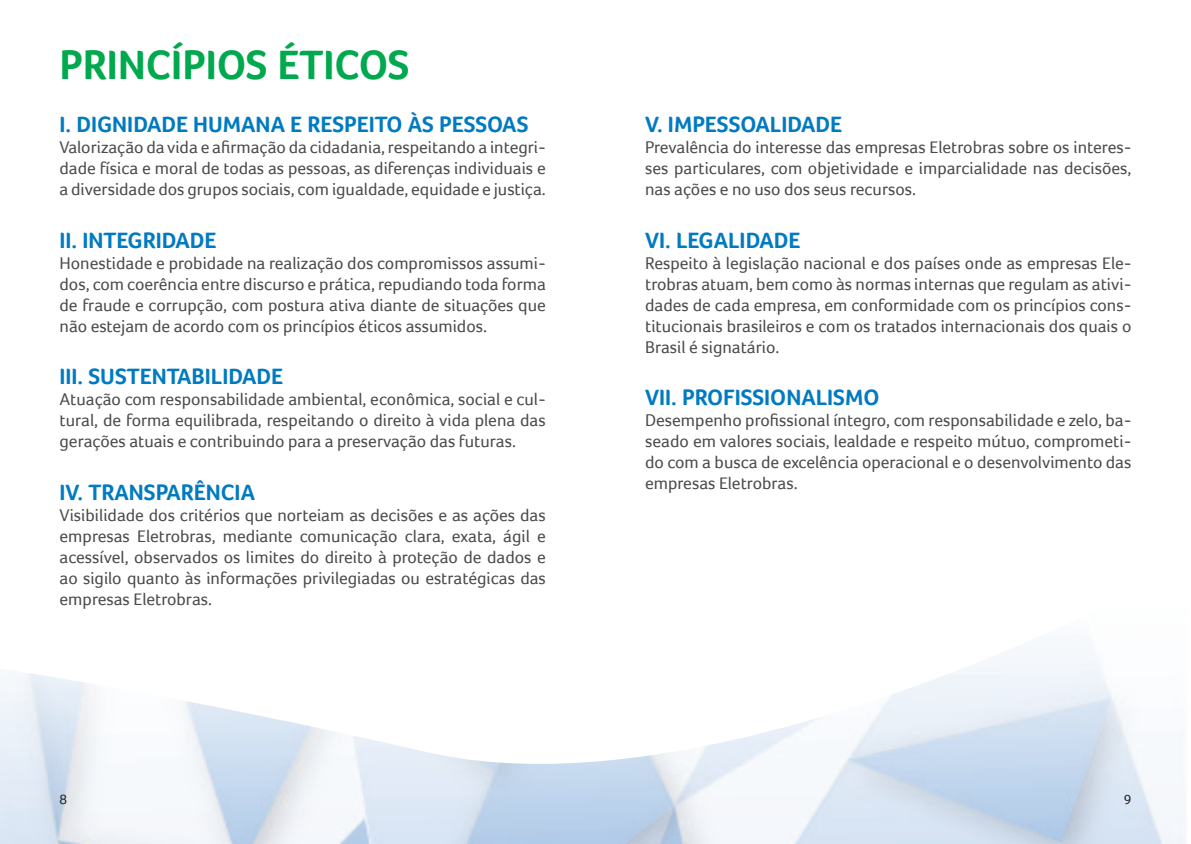
<style>
.page{position:relative;width:1191px;height:844px;background:#fff}
.page>*{position:absolute;margin:0;border:0;box-sizing:border-box;transform-origin:0 0}
.t1{font:700 42px "Foco";color:#00a84e}
.t2{font:700 22.75px "Foco";color:#007ac0}
.t3{font:17.5px/21px "Foco";color:#494a4b;text-align:justify}
.t4{font:14px "Foco";color:#231f20}
</style>
<div class="page">
<img style="left:0;top:644px;width:1186px;height:199px">
<h1 class="t1" style="left:60px;top:40px;width:352px">PRINCÍPIOS ÉTICOS</h1>
<h2 class="t2" style="left:60px;top:111px;width:470px">I. DIGNIDADE HUMANA E RESPEITO ÀS PESSOAS</h2>
<p class="t3" style="left:60px;top:136px;width:488px">Valorização da vida e afirmação da cidadania, respeitando a integri&shy;dade física e moral de todas as pessoas, as diferenças individuais e a diversidade dos grupos sociais, com igualdade, equidade e justiça.</p>
<h2 class="t2" style="left:60px;top:226px;width:158px">II. INTEGRIDADE</h2>
<p class="t3" style="left:60px;top:252px;width:488px">Honestidade e probidade na realização dos compromissos assumi&shy;dos, com coerência entre discurso e prática, repudiando toda forma de fraude e corrupção, com postura ativa diante de situações que não estejam de acordo com os princípios éticos assumidos.</p>
<h2 class="t2" style="left:60px;top:363px;width:225px">III. SUSTENTABILIDADE</h2>
<p class="t3" style="left:60px;top:388px;width:488px">Atuação com responsabilidade ambiental, econômica, social e cul&shy;tural, de forma equilibrada, respeitando o direito à vida plena das gerações atuais e contribuindo para a preservação das futuras.</p>
<h2 class="t2" style="left:60px;top:478px;width:197px">IV. TRANSPARÊNCIA</h2>
<p class="t3" style="left:60px;top:504px;width:488px">Visibilidade dos critérios que norteiam as decisões e as ações das empresas Eletrobras, mediante comunicação clara, exata, ágil e acessível, observados os limites do direito à proteção de dados e ao sigilo quanto às informações privilegiadas ou estratégicas das empresas Eletrobras.</p>
<p class="t4" style="left:60px;top:791px;width:9px">8</p>
<h2 class="t2" style="left:645px;top:111px;width:198px">V. IMPESSOALIDADE</h2>
<p class="t3" style="left:645px;top:136px;width:488px">Prevalência do interesse das empresas Eletrobras sobre os interes&shy;ses particulares, com objetividade e imparcialidade nas decisões, nas ações e no uso dos seus recursos.</p>
<h2 class="t2" style="left:645px;top:226px;width:157px">VI. LEGALIDADE</h2>
<p class="t3" style="left:645px;top:252px;width:488px">Respeito à legislação nacional e dos países onde as empresas Ele&shy;trobras atuam, bem como às normas internas que regulam as ativi&shy;dades de cada empresa, em conformidade com os princípios cons&shy;titucionais brasileiros e com os tratados internacionais dos quais o Brasil é signatário.</p>
<h2 class="t2" style="left:645px;top:384px;width:236px">VII. PROFISSIONALISMO</h2>
<p class="t3" style="left:645px;top:409px;width:488px">Desempenho profissional íntegro, com responsabilidade e zelo, ba&shy;seado em valores sociais, lealdade e respeito mútuo, comprometi&shy;do com a busca de excelência operacional e o desenvolvimento das empresas Eletrobras.</p>
<p class="t4" style="left:1123px;top:791px;width:9px">9</p>
</div>
